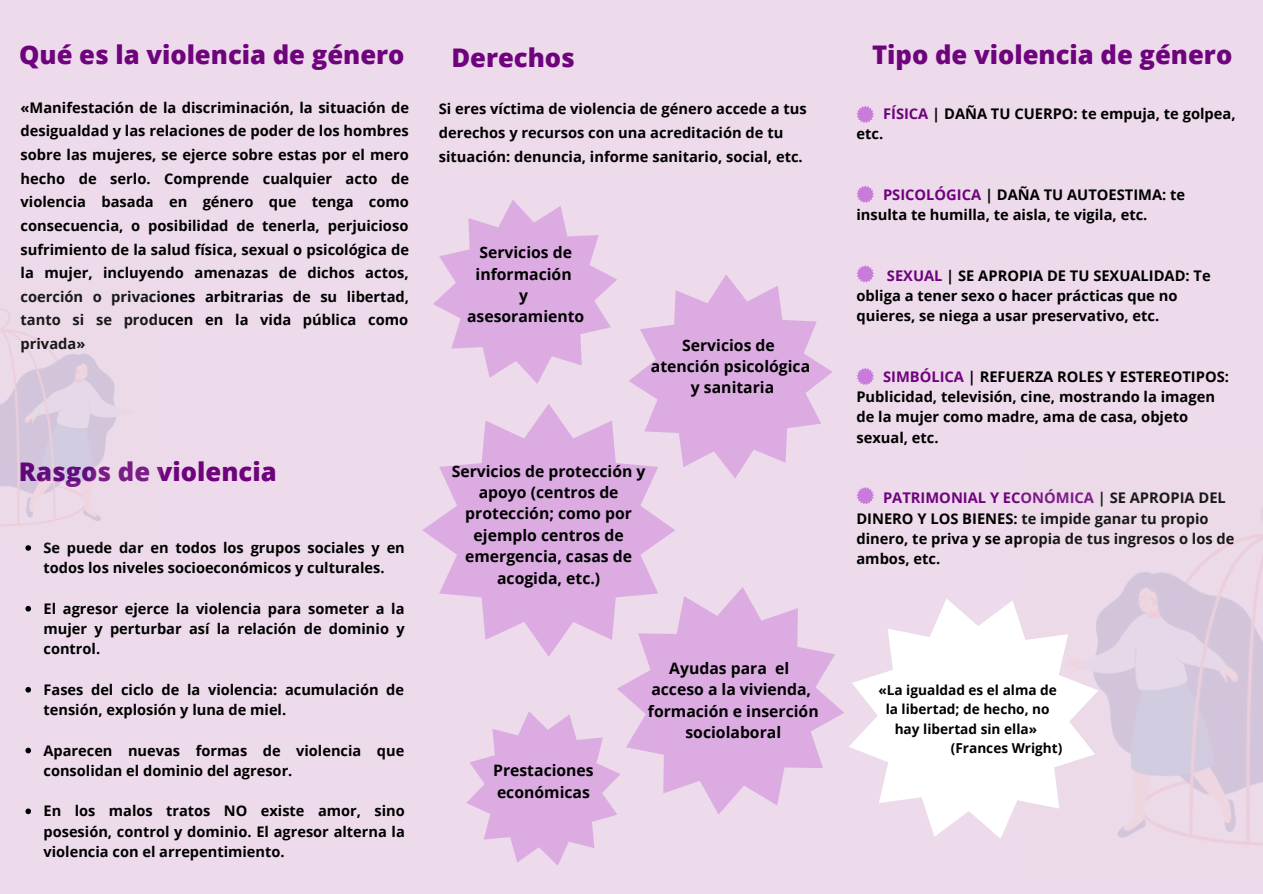
<style>
.page{position:relative;width:1263px;height:894px;background:#fff}
.page>*{position:absolute;margin:0;border:0;box-sizing:border-box;transform-origin:0 0}
.t1{font:800 25.65px "Open Sans";color:#6e037d}
.t2{font:700 15.75px/21.3px "Open Sans";color:#000;text-align:center}
.t3{font:700 14.7px/23.5px "Open Sans";color:#000}
.t4{font:700 14.55px/20.2px "Open Sans";color:#000}
.t5{font:700 13.65px "Open Sans";color:#000}
.s1{color:#6e037d}
</style>
<div class="page">
<div style="left:0;top:0;width:1263px;height:893px;background:#eddaea"></div>
<svg style="left:856px;top:105px;width:18px;height:18px"></svg>
<svg style="left:856px;top:367px;width:18px;height:18px"></svg>
<svg style="left:856px;top:265px;width:18px;height:18px"></svg>
<svg style="left:856px;top:185px;width:18px;height:18px"></svg>
<svg style="left:856px;top:487px;width:18px;height:17px"></svg>
<img style="left:1098px;top:507px;width:165px;height:338px">
<svg style="left:849px;top:599px;width:249px;height:239px;fill:#fff"></svg>
<svg style="left:25px;top:545px;width:6px;height:5px"></svg>
<svg style="left:25px;top:605px;width:6px;height:6px"></svg>
<svg style="left:25px;top:687px;width:6px;height:5px"></svg>
<svg style="left:25px;top:747px;width:6px;height:6px"></svg>
<svg style="left:25px;top:808px;width:6px;height:5px"></svg>
<img style="left:0;top:308px;width:132px;height:218px">
<svg style="left:433px;top:200px;width:184px;height:184px"></svg>
<svg style="left:629px;top:275px;width:203px;height:203px"></svg>
<svg style="left:422px;top:403px;width:253px;height:253px;fill:#dbabe2"></svg>
<svg style="left:617px;top:586px;width:227px;height:228px;fill:#dbabe2"></svg>
<svg style="left:466px;top:711px;width:154px;height:154px"></svg>
<h1 class="t1" style="left:19px;top:37px;width:387px">Qué es la violencia de género</h1>
<h1 class="t1" style="left:451px;top:39px;width:125px">Derechos</h1>
<h1 class="t1" style="left:872px;top:37px;width:362px">Tipo de violencia de género</h1>
<p class="t3" style="left:21px;top:95px;width:390px;text-align:justify">«Manifestación de la discriminación, la situación de desigualdad y las relaciones de poder de los hombres sobre las mujeres, se ejerce sobre estas por el mero hecho de serlo. Comprende cualquier acto de violencia basada en género que tenga como consecuencia, o posibilidad de tenerla, perjuicioso sufrimiento de la salud física, sexual o psicológica de la mujer, incluyendo amenazas de dichos actos, coerción o privaciones arbitrarias de su libertad, tanto si se producen en la vida pública como privada»</p>
<h1 class="t1" style="left:19px;top:454px;width:259px">Rasgos de violencia</h1>
<p class="t4" style="left:44px;top:537px;width:363px">Se puede dar en todos los grupos sociales y en todos los niveles socioeconómicos y culturales.</p>
<p class="t4" style="left:44px;top:598px;width:363px;text-align:justify">El agresor ejerce la violencia para someter a la mujer y perturbar así la relación de dominio y control.</p>
<p class="t4" style="left:44px;top:678px;width:362px">Fases del ciclo de la violencia: acumulación de tensión, explosión y luna de miel.</p>
<p class="t4" style="left:44px;top:739px;width:362px">Aparecen nuevas formas de violencia que consolidan el dominio del agresor.</p>
<p class="t4" style="left:44px;top:800px;width:363px;text-align:justify">En los malos tratos NO existe amor, sino posesión, control y dominio. El agresor alterna la violencia con el arrepentimiento.</p>
<p class="t3" style="left:439px;top:97px;width:369px">Si eres víctima de violencia de género accede a tus derechos y recursos con una acreditación de tu situación: denuncia, informe sanitario, social, etc.</p>
<p class="t3" style="left:856px;top:103px;width:381px;line-height:20.2px;text-indent:27px"><span class="s1">FÍSICA</span> | DAÑA TU CUERPO: te empuja, te golpea, etc.</p>
<p class="t3" style="left:856px;top:184px;width:330px;line-height:20.2px;text-indent:27px"><span class="s1">PSICOLÓGICA</span> | DAÑA TU AUTOESTIMA: te insulta te humilla, te aisla, te vigila, etc.</p>
<p class="t2" style="left:467px;top:241px;width:119px">Servicios de información<br>y asesoramiento</p>
<p class="t2" style="left:651px;top:334px;width:161px">Servicios de atención psicológica y sanitaria</p>
<p class="t2" style="left:452px;top:460px;width:195px">Servicios de protección y apoyo (centros de protección; como por ejemplo centros de emergencia, casas de acogida, etc.)</p>
<p class="t2" style="left:493px;top:759px;width:102px;text-align:left">Prestaciones económicas</p>
<p class="t2" style="left:648px;top:656px;width:172px">Ayudas para el acceso a la vivienda, formación e inserción sociolaboral</p>
<p class="t3" style="left:856px;top:265px;width:356px;line-height:20.2px;text-indent:30px"><span class="s1">SEXUAL</span> | SE APROPIA DE TU SEXUALIDAD: Te obliga a tener sexo o hacer prácticas que no quieres, se niega a usar preservativo, etc.</p>
<p class="t3" style="left:856px;top:366px;width:374px;line-height:20.2px;text-indent:27px"><span class="s1">SIMBÓLICA</span> | REFUERZA ROLES Y ESTEREOTIPOS:<br>Publicidad, televisión, cine, mostrando la imagen de la mujer como madre, ama de casa, objeto sexual, etc.</p>
<p class="t3" style="left:856px;top:487px;width:380px;line-height:20.2px;text-indent:27px"><span class="s1">PATRIMONIAL Y ECONÓMICA</span> | SE APROPIA DEL DINERO Y LOS BIENES: te impide ganar tu propio dinero, te priva y se apropia de tus ingresos o los de ambos, etc.</p>
<p class="t5" style="left:878px;top:680px;width:180px">«La igualdad es el alma de</p>
<p class="t5" style="left:886px;top:699px;width:165px">la libertad; de hecho, no</p>
<p class="t5" style="left:895px;top:718px;width:144px">hay libertad sin ella»</p>
<p class="t5" style="left:951px;top:738px;width:113px">(Frances Wright)</p>
</div>
